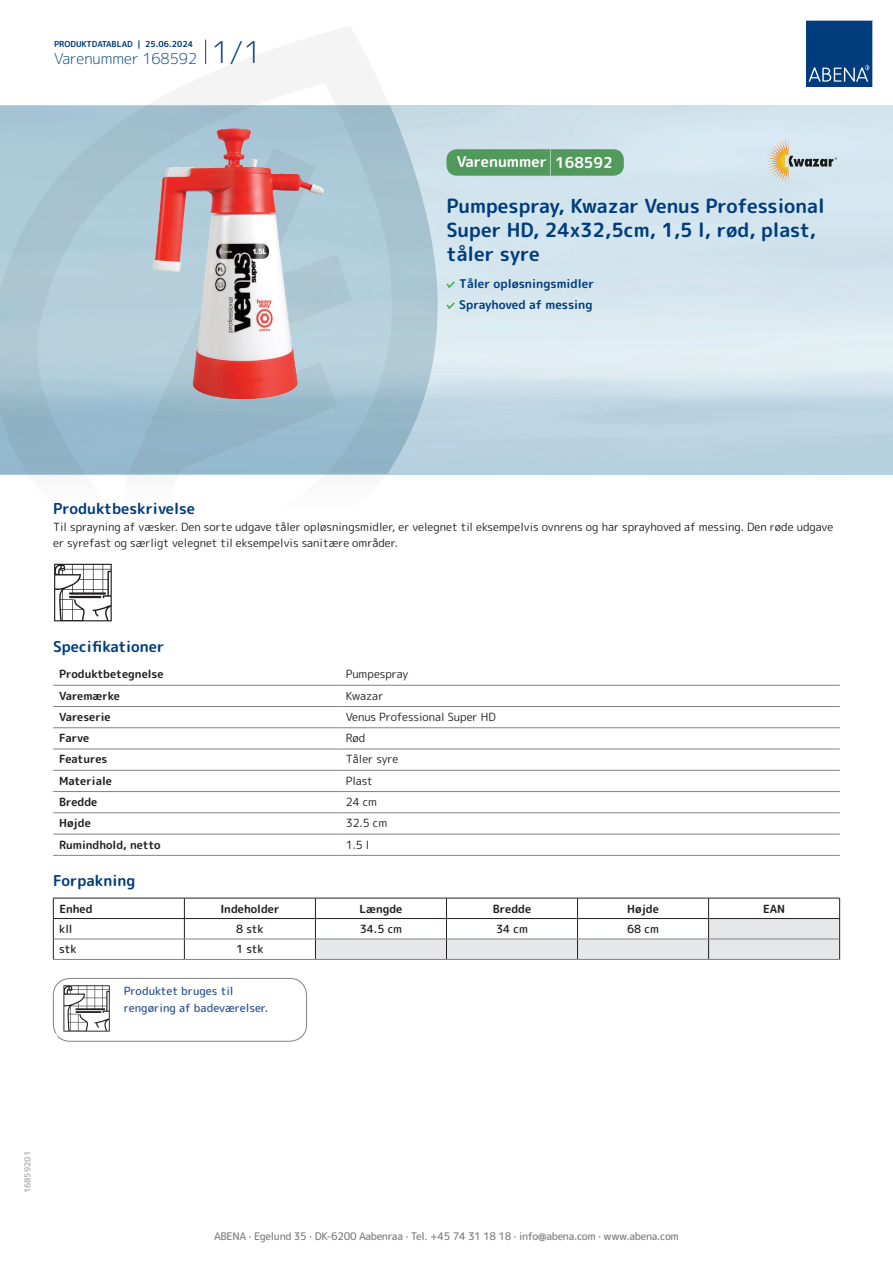
<style>
.page{position:relative;width:893px;height:1263px;background:#fff}
.page>*{position:absolute;margin:0;border:0;box-sizing:border-box;transform-origin:0 0}
.t1{font:700 19.5px/24px "Rounded Mplus 1 c";color:#013d7d}
.t2{font:700 15px "Rounded Mplus 1 c";color:#013d7d}
.t3{font:300 15px "Rounded Mplus 1 c";color:#013d7d}
.t4{font:700 15px "Rounded Mplus 1 c";color:#fff}
.t5{font:700 12px/21px "Rounded Mplus 1 c";color:#013d7d}
.t6{font:11.25px/16.5px "Rounded Mplus 1 c";color:#231f20}
.t7{font:700 11.25px "Rounded Mplus 1 c";color:#231f20}
.t8{font:500 11.25px/16.5px "Rounded Mplus 1 c";color:#305691}
.t9{font:500 11.25px "Rounded Mplus 1 c";color:#231f20}
.t10{font:500 10.5px "Rounded Mplus 1 c";letter-spacing:-.03em;color:#808285}
.t11{font:700 10.5px "Rounded Mplus 1 c";color:#fff}
.t12{font:700 8.25px "Rounded Mplus 1 c";color:#013d7d}
.t13{font:700 8.25px "Rounded Mplus 1 c";color:#b2b3b7}
.s1{font-size:30px}
.s2{font-size:25.5px}
</style>
<div class="page">
<svg style="left:0;top:26px;width:439px;height:538px"></svg>
<svg style="left:0;top:106px;width:438px;height:368px;background:#a6c4d3"></svg>
<svg style="left:205px;top:40px;width:1px;height:24px"></svg>
<svg style="left:806px;top:20px;width:67px;height:67px;background:#144b86"></svg>
<img style="left:151px;top:127px;width:176px;height:275px">
<svg style="left:54px;top:564px;width:58px;height:57px"></svg>
<hr style="left:53px;top:685px;width:287px;height:1px;background:#808285">
<hr style="left:340px;top:685px;width:500px;height:1px;background:#808285">
<hr style="left:53px;top:706px;width:287px;height:1px;background:#808285">
<hr style="left:340px;top:706px;width:500px;height:1px;background:#808285">
<hr style="left:53px;top:727px;width:287px;height:1px;background:#808285">
<hr style="left:340px;top:727px;width:500px;height:1px;background:#808285">
<hr style="left:53px;top:749px;width:287px;height:1px;background:#808285">
<hr style="left:340px;top:749px;width:500px;height:1px;background:#808285">
<hr style="left:53px;top:770px;width:287px;height:1px;background:#808285">
<hr style="left:340px;top:770px;width:500px;height:1px;background:#808285">
<hr style="left:53px;top:791px;width:287px;height:1px;background:#808285">
<hr style="left:340px;top:791px;width:500px;height:1px;background:#808285">
<hr style="left:53px;top:812px;width:287px;height:1px;background:#808285">
<hr style="left:340px;top:812px;width:500px;height:1px;background:#808285">
<hr style="left:53px;top:834px;width:287px;height:1px;background:#808285">
<hr style="left:340px;top:834px;width:500px;height:1px;background:#808285">
<hr style="left:53px;top:855px;width:287px;height:1px;background:#808285">
<hr style="left:340px;top:855px;width:500px;height:1px;background:#808285">
<hr style="left:53px;top:898px;width:131px;height:1px;background:#231f20">
<hr style="left:184px;top:898px;width:131px;height:1px;background:#231f20">
<hr style="left:53px;top:918px;width:131px;height:1px;background:#231f20">
<hr style="left:184px;top:918px;width:131px;height:1px;background:#231f20">
<svg style="left:53px;top:898px;width:1px;height:61px"></svg>
<svg style="left:184px;top:898px;width:1px;height:61px"></svg>
<svg style="left:315px;top:898px;width:525px;height:61px"></svg>
<hr style="left:54px;top:939px;width:130px;height:1px;background:#808285">
<hr style="left:184px;top:939px;width:131px;height:1px;background:#808285">
<hr style="left:315px;top:939px;width:131px;height:1px;background:#808285">
<hr style="left:446px;top:939px;width:131px;height:1px;background:#808285">
<hr style="left:577px;top:939px;width:132px;height:1px;background:#808285">
<hr style="left:709px;top:939px;width:130px;height:1px;background:#808285">
<hr style="left:53px;top:959px;width:131px;height:1px;background:#808285">
<hr style="left:184px;top:959px;width:131px;height:1px;background:#808285">
<hr style="left:315px;top:959px;width:131px;height:1px;background:#808285">
<hr style="left:446px;top:959px;width:131px;height:1px;background:#808285">
<hr style="left:577px;top:959px;width:132px;height:1px;background:#808285">
<hr style="left:709px;top:959px;width:131px;height:1px;background:#808285">
<svg style="left:63px;top:985px;width:47px;height:46px"></svg>
<div style="left:53px;top:978px;width:254px;height:63px;border:1px solid #808285;border-radius:17px"></div>
<svg style="left:446px;top:281px;width:9px;height:7px"></svg>
<svg style="left:446px;top:302px;width:9px;height:7px"></svg>
<div style="left:446px;top:149px;width:178px;height:27px;background:#52995c;border-radius:10px"></div>
<img style="left:766px;top:139px;width:71px;height:44px">
<p class="t12" style="left:54px;top:38px;width:141px">PRODUKTDATABLAD | 25.06.2024</p>
<h2 class="t3" style="left:54px;top:48px;width:209px">Varenummer 168592 <span class="s1">1/1</span></h2>
<h2 class="t4" style="left:457px;top:151px;width:157px">Varenummer <span class="s2">|</span> 168592</h2>
<h1 class="t1" style="left:446px;top:194px;width:380px">Pumpespray, Kwazar Venus Professional<br>Super HD, 24x32,5cm, 1,5 l, rød, plast, tåler syre</h1>
<p class="t5" style="left:459px;top:273px;width:137px">Tåler opløsningsmidler<br>Sprayhoved af messing</p>
<h2 class="t2" style="left:53px;top:498px;width:143px">Produktbeskrivelse</h2>
<p class="t6" style="left:53px;top:518px;width:782px">Til sprayning af væsker. Den sorte udgave tåler opløsningsmidler, er velegnet til eksempelvis ovnrens og har sprayhoved af messing. Den røde udgave er syrefast og særligt velegnet til eksempelvis sanitære områder.</p>
<h2 class="t2" style="left:53px;top:635px;width:113px">Specifikationer</h2>
<p class="t7" style="left:59px;top:666px;width:106px">Produktbetegnelse</p>
<p class="t6" style="left:346px;top:666px;width:64px">Pumpespray</p>
<p class="t7" style="left:59px;top:688px;width:62px">Varemærke</p>
<p class="t6" style="left:346px;top:687px;width:39px">Kwazar</p>
<p class="t7" style="left:59px;top:709px;width:53px">Vareserie</p>
<p class="t6" style="left:346px;top:708px;width:152px">Venus Professional Super HD</p>
<p class="t7" style="left:59px;top:730px;width:32px">Farve</p>
<p class="t6" style="left:346px;top:730px;width:21px">Rød</p>
<p class="t7" style="left:59px;top:751px;width:50px">Features</p>
<p class="t6" style="left:346px;top:751px;width:54px">Tåler syre</p>
<p class="t7" style="left:59px;top:773px;width:54px">Materiale</p>
<p class="t6" style="left:346px;top:772px;width:29px">Plast</p>
<p class="t7" style="left:59px;top:794px;width:40px">Bredde</p>
<p class="t6" style="left:346px;top:794px;width:33px">24 cm</p>
<p class="t7" style="left:59px;top:815px;width:33px">Højde</p>
<p class="t6" style="left:346px;top:815px;width:43px">32.5 cm</p>
<p class="t7" style="left:59px;top:836px;width:103px">Rumindhold, netto</p>
<p class="t6" style="left:346px;top:836px;width:25px">1.5 l</p>
<h2 class="t2" style="left:53px;top:869px;width:84px">Forpakning</h2>
<p class="t7" style="left:59px;top:900px;width:35px">Enhed</p>
<p class="t7" style="left:220px;top:900px;width:61px">Indeholder</p>
<p class="t7" style="left:359px;top:900px;width:44px">Længde</p>
<p class="t7" style="left:493px;top:900px;width:40px">Bredde</p>
<p class="t7" style="left:627px;top:900px;width:33px">Højde</p>
<p class="t7" style="left:763px;top:900px;width:24px">EAN</p>
<p class="t9" style="left:59px;top:921px;width:15px">kll</p>
<p class="t9" style="left:236px;top:921px;width:29px">8 stk</p>
<p class="t9" style="left:360px;top:921px;width:44px">34.5 cm</p>
<p class="t9" style="left:496px;top:921px;width:33px">34 cm</p>
<p class="t9" style="left:627px;top:921px;width:33px">68 cm</p>
<p class="t9" style="left:59px;top:941px;width:19px">stk</p>
<p class="t9" style="left:236px;top:941px;width:29px">1 stk</p>
<p class="t8" style="left:124px;top:983px;width:146px">Produktet bruges til rengøring af badeværelser.</p>
<p class="t11" style="left:53px;top:1030px;width:7px">*</p>
<p class="t13" style="left:22px;top:1193px;width:44px;rotate:-90deg">16859201</p>
<p class="t10" style="left:214px;top:1229px;width:466px">ABENA · Egelund 35 · DK-6200 Aabenraa · Tel. +45 74 31 18 18 · info@abena.com · www.abena.com</p>
</div>
